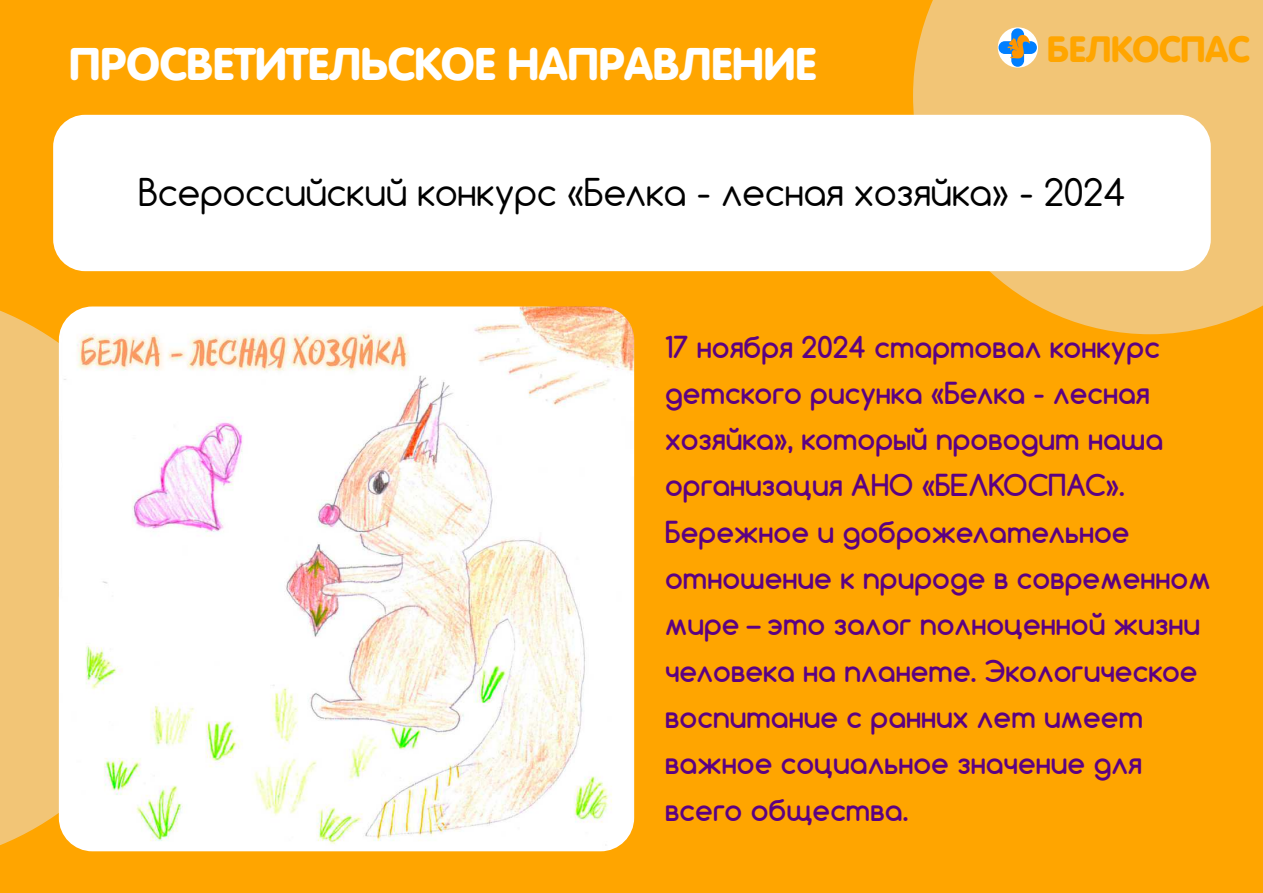
<style>
.page{position:relative;width:1263px;height:893px;background:#ffa500}
.page>*{position:absolute;margin:0;border:0;box-sizing:border-box;transform-origin:0 0}
.t1{font:700 45px "VAG World";color:#fff}
.t2{font:36px "Comfortaa";color:#000}
.t3{font:700 36px "VAG World";color:#ffa500}
.t4{font:700 28.5px/46.3px "Comfortaa";color:#5c0182}
</style>
<div class="page">
<svg style="left:0;top:310px;width:73px;height:535px;background:#f2c36e"></svg>
<svg style="left:913px;top:0;width:350px;height:334px;background:#f3c065"></svg>
<svg style="left:998px;top:27px;width:40px;height:41px"></svg>
<svg style="left:1011px;top:28px;width:13px;height:39px"></svg>
<div style="left:998px;top:41px;width:39px;height:13px;background:#007fff;border-radius:6px"></div>
<svg style="left:1007px;top:35px;width:23px;height:23px"></svg>
<div style="left:53px;top:115px;width:1158px;height:156px;background:#fff;border-radius:32px"></div>
<img style="left:59px;top:306px;width:575px;height:545px;border-radius:34px">
<h1 class="t1" style="left:69px;top:44px;width:749px">ПРОСВЕТИТЕЛЬСКОЕ НАПРАВЛЕНИЕ</h1>
<p class="t3" style="left:1047px;top:33px;width:204px">БЕЛКОСПАС</p>
<p class="t2" style="left:138px;top:178px;width:989px">Всероссийский конкурс «Белка - лесная хозяйка» - 2024</p>
<p class="t4" style="left:665px;top:327px;width:547px">17 ноября 2024 стартовал конкурс детского рисунка «Белка - лесная хозяйка», который проводит наша организация АНО «БЕЛКОСПАС».<br>Бережное и доброжелательное отношение к природе в современном мире – это залог полноценной жизни человека на планете. Экологическое воспитание с ранних лет имеет важное социальное значение для всего общества.</p>
</div>
